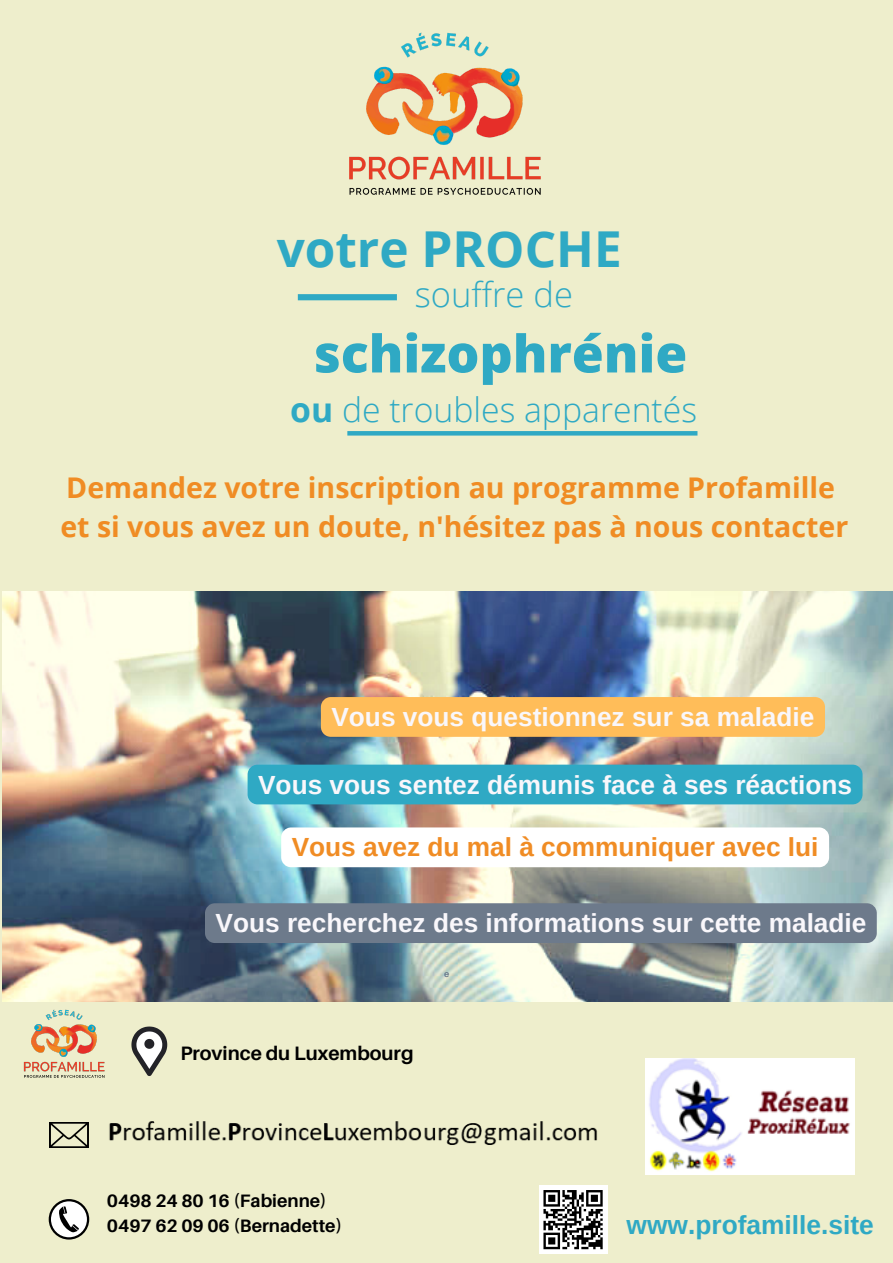
<style>
.page{position:relative;width:893px;height:1263px;background:#eec}
.page>*{position:absolute;margin:0;border:0;box-sizing:border-box;transform-origin:0 0}
.t1{font:800 51.75px "Open Sans";color:#2fa9c4}
.t2{font:700 49.5px "Open Sans";color:#2fa9c4}
.t3{font:300 34.5px "Open Sans";color:#2fa9c4}
.t4{font:300 33.75px "Open Sans";color:#2fa9c4}
.t5{font:700 28.5px/39.4px "Open Sans";color:#f08c24}
.t6{font:700 26.33px "Arimo";color:#2fa9c4}
.t7{font:700 26.25px "Arimo";color:#f9f7fb}
.t8{font:700 26.25px "Arimo";color:#f08c24}
.t9{font:700 19.42px "Aileron";color:#000}
.t10{font:700 18px/24.8px "Aileron";color:#000}
.t11{font:700 9px "Aileron";color:#6d7a8b}
.s1{font-weight:700}
</style>
<div class="page">
<img style="left:23px;top:1009px;width:81px;height:69px">
<img style="left:3px;top:591px;width:890px;height:411px">
<img style="left:349px;top:32px;width:192px;height:163px">
<div style="left:298px;top:294px;width:99px;height:6px;background:#2fa9c4"></div>
<div style="left:347px;top:431px;width:350px;height:5px;background:#2fa9c4"></div>
<img style="left:50px;top:1122px;width:38px;height:26px">
<svg style="left:49px;top:1199px;width:40px;height:40px"></svg>
<div style="left:51px;top:1201px;width:36px;height:36px;background:#fff;border-radius:50%"></div>
<svg style="left:59px;top:1206px;width:20px;height:26px"></svg>
<svg style="left:131px;top:1026px;width:36px;height:50px"></svg>
<div style="left:539px;top:1185px;width:68px;height:69px;background:#fff"></div>
<svg style="left:543px;top:1190px;width:59px;height:59px"></svg>
<img style="left:645px;top:1058px;width:210px;height:116px">
<img style="left:109px;top:1121px;width:489px;height:24px">
<div style="left:321px;top:697px;width:504px;height:40px;background:#ffbd59"></div>
<div style="left:248px;top:765px;width:614px;height:39px;background:#2fa9c4"></div>
<div style="left:281px;top:827px;width:548px;height:40px;background:#fff;border-radius:10px"></div>
<div style="left:205px;top:903px;width:671px;height:40px;background:#6d7a8b;border-radius:10px"></div>
<h2 class="t2" style="left:277px;top:214px;width:347px">votre PROCHE</h2>
<h3 class="t3" style="left:415px;top:270px;width:160px">souffre de</h3>
<h1 class="t1" style="left:313px;top:317px;width:376px">schizophrénie</h1>
<p class="t4" style="left:290px;top:386px;width:408px"><span class="s1">ou</span> de troubles apparentés</p>
<p class="t5" style="left:60px;top:467px;width:789px">Demandez votre inscription au programme Profamille et si vous avez un doute, n'hésitez pas à nous contacter</p>
<p class="t7" style="left:331px;top:702px;width:484px">Vous vous questionnez sur sa maladie</p>
<p class="t7" style="left:258px;top:770px;width:595px">Vous vous sentez démunis face à ses réactions</p>
<p class="t8" style="left:292px;top:832px;width:528px">Vous avez du mal à communiquer avec lui</p>
<p class="t7" style="left:215px;top:908px;width:652px">Vous recherchez des informations sur cette maladie</p>
<p class="t9" style="left:180px;top:1041px;width:235px">Province du Luxembourg</p>
<p class="t11" style="left:444px;top:968px;width:7px">e</p>
<p class="t10" style="left:107px;top:1188px;width:237px">0498 24 80 16 (Fabienne)<br>0497 62 09 06 (Bernadette)</p>
<p class="t6" style="left:626px;top:1210px;width:249px">www.profamille.site</p>
</div>
